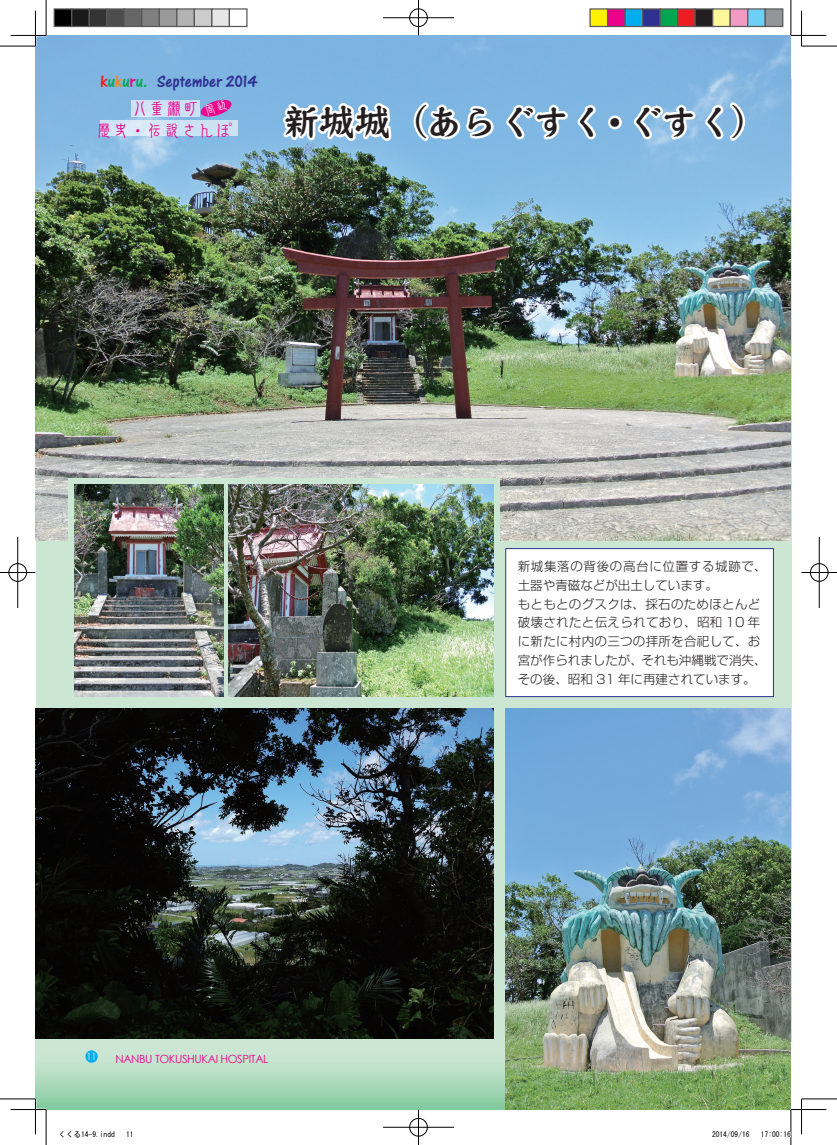
<style>
.page{position:relative;width:837px;height:1145px;background:#fff}
.page>*{position:absolute;margin:0;border:0;box-sizing:border-box;transform-origin:0 0}
.t1{font:37.5px "DF So Kai Sho W7 WIN RKSJ H";letter-spacing:-.05em;color:#231f20}
.t2{font:17.5px "One Stroke Script Let Plain";color:#2e3092}
.t3{font:17.5px "DF Shin Ten W5 WIN RKSJ H";letter-spacing:-.025em;color:#ed028c}
.t4{font:17.5px "One Stroke Script Let Plain";color:#00a54f}
.t5{font:300 12.5px/18.8px "Shin Go Pro";letter-spacing:.02em;color:#231f20}
.t6{font:11.25px "Century Gothic";letter-spacing:-.035em;color:#ed028c}
.t7{font:10px "DF Maru Gothic Lt WIN RKSJ H";color:#fff}
.t8{font:7.5px "MS Gothic";color:#000}
.s1{color:#ee1d23}
.s2{color:#f58220}
.s3{color:#ed028c}
</style>
<div class="page">
<div style="left:36px;top:79px;width:755px;height:962px;background:#cbe6d3"></div>
<div style="left:35px;top:1038px;width:755px;height:71px;background:linear-gradient(to bottom,#dbecdf,#8bcda3)"></div>
<img style="left:35px;top:35px;width:755px;height:506px">
<div style="left:69px;top:478px;width:431px;height:226px;background:#cbe6d3"></div>
<div style="left:85px;top:1050px;width:13px;height:12px;background:#00aeef;border-radius:50%"></div>
<div style="left:505px;top:548px;width:268px;height:149px;background:#fff;border:1px solid #2e3092"></div>
<img style="left:74px;top:484px;width:149px;height:213px">
<img style="left:228px;top:484px;width:265px;height:213px">
<img style="left:35px;top:709px;width:458px;height:329px">
<img style="left:505px;top:709px;width:285px;height:400px">
<svg style="left:268px;top:75px;width:330px;height:98px;background:#94bfde"></svg>
<svg style="left:605px;top:75px;width:143px;height:70px;background:#9cc6e8"></svg>
<div style="left:131px;top:100px;width:68px;height:16px;background:#cce2f3"></div>
<div style="left:100px;top:120px;width:137px;height:16px;background:linear-gradient(to right,#d8e9f6,#cbe2f3)"></div>
<hr style="left:11px;top:1108px;width:35px;height:2px;background:#fff">
<hr style="left:0;top:46px;width:35px;height:1px;background:#000">
<hr style="left:801px;top:46px;width:35px;height:1px;background:#000">
<hr style="left:0;top:1098px;width:35px;height:1px;background:#000">
<hr style="left:801px;top:1098px;width:35px;height:1px;background:#000">
<hr style="left:46px;top:0;width:1px;height:35px;background:#000">
<hr style="left:46px;top:1109px;width:1px;height:35px;background:#000">
<hr style="left:790px;top:0;width:1px;height:35px;background:#000">
<hr style="left:790px;top:1109px;width:1px;height:35px;background:#000">
<hr style="left:11px;top:35px;width:35px;height:1px;background:#000">
<hr style="left:790px;top:35px;width:36px;height:1px;background:#000">
<hr style="left:11px;top:1109px;width:35px;height:1px;background:#000">
<hr style="left:790px;top:1109px;width:36px;height:1px;background:#000">
<hr style="left:35px;top:11px;width:1px;height:35px;background:#000">
<hr style="left:35px;top:1098px;width:1px;height:36px;background:#000">
<hr style="left:801px;top:11px;width:1px;height:35px;background:#000">
<hr style="left:801px;top:1098px;width:1px;height:36px;background:#000">
<div style="left:408px;top:8px;width:20px;height:19px;border:2px solid #fff;border-radius:50%"></div>
<hr style="left:383px;top:17px;width:71px;height:2px;background:#fff">
<hr style="left:417px;top:0;width:2px;height:35px;background:#fff">
<div style="left:409px;top:9px;width:18px;height:18px;border:1px solid #000;border-radius:50%"></div>
<hr style="left:383px;top:18px;width:71px;height:1px;background:#000">
<hr style="left:418px;top:0;width:1px;height:35px;background:#000">
<div style="left:408px;top:1117px;width:20px;height:20px;border:2px solid #fff;border-radius:50%"></div>
<hr style="left:383px;top:1126px;width:71px;height:2px;background:#fff">
<hr style="left:417px;top:1109px;width:2px;height:35px;background:#fff">
<div style="left:409px;top:1118px;width:18px;height:18px;border:1px solid #000;border-radius:50%"></div>
<hr style="left:383px;top:1127px;width:71px;height:1px;background:#000">
<hr style="left:418px;top:1109px;width:1px;height:35px;background:#000">
<div style="left:8px;top:562px;width:19px;height:20px;border:2px solid #fff;border-radius:50%"></div>
<hr style="left:0;top:571px;width:35px;height:2px;background:#fff">
<hr style="left:17px;top:537px;width:2px;height:71px;background:#fff">
<div style="left:9px;top:563px;width:18px;height:18px;border:1px solid #000;border-radius:50%"></div>
<hr style="left:0;top:572px;width:35px;height:1px;background:#000">
<hr style="left:18px;top:537px;width:1px;height:71px;background:#000">
<div style="left:809px;top:562px;width:19px;height:20px;border:2px solid #fff;border-radius:50%"></div>
<hr style="left:801px;top:571px;width:35px;height:2px;background:#fff">
<div style="left:809px;top:563px;width:19px;height:18px;border:1px solid #000;border-radius:50%"></div>
<hr style="left:801px;top:572px;width:35px;height:1px;background:#000">
<hr style="left:818px;top:537px;width:1px;height:71px;background:#000">
<div style="left:54px;top:9px;width:18px;height:17px;background:#000"></div>
<div style="left:54px;top:8px;width:18px;height:19px;border:1px solid #595959"></div>
<div style="left:72px;top:9px;width:17px;height:17px;background:#1a1a1a"></div>
<div style="left:71px;top:8px;width:19px;height:19px;border:1px solid #595959"></div>
<div style="left:89px;top:9px;width:18px;height:17px;background:#333"></div>
<div style="left:89px;top:8px;width:18px;height:19px;border:1px solid #595959"></div>
<div style="left:107px;top:9px;width:17px;height:17px;background:#4d4d4d"></div>
<div style="left:106px;top:8px;width:19px;height:19px;border:1px solid #595959"></div>
<div style="left:124px;top:9px;width:18px;height:17px;background:#666"></div>
<div style="left:124px;top:8px;width:18px;height:19px;border:1px solid #595959"></div>
<div style="left:142px;top:9px;width:17px;height:17px;background:#808080"></div>
<div style="left:141px;top:8px;width:19px;height:19px;border:1px solid #595959"></div>
<div style="left:159px;top:9px;width:18px;height:17px;background:#999"></div>
<div style="left:159px;top:8px;width:18px;height:19px;border:1px solid #595959"></div>
<div style="left:177px;top:9px;width:17px;height:17px;background:#b3b3b3"></div>
<div style="left:176px;top:8px;width:19px;height:19px;border:1px solid #595959"></div>
<div style="left:194px;top:9px;width:18px;height:17px;background:#ccc"></div>
<div style="left:194px;top:8px;width:18px;height:19px;border:1px solid #595959"></div>
<div style="left:212px;top:9px;width:17px;height:17px;background:#e6e6e6"></div>
<div style="left:211px;top:8px;width:19px;height:19px;border:1px solid #595959"></div>
<div style="left:229px;top:8px;width:18px;height:19px;border:1px solid #595959"></div>
<div style="left:590px;top:9px;width:17px;height:17px;background:#fff101"></div>
<div style="left:589px;top:8px;width:19px;height:19px;border:1px solid #595959"></div>
<div style="left:607px;top:9px;width:18px;height:17px;background:#ed028c"></div>
<div style="left:606px;top:8px;width:19px;height:19px;border:1px solid #595959"></div>
<div style="left:625px;top:9px;width:17px;height:17px;background:#00aeef"></div>
<div style="left:624px;top:8px;width:19px;height:19px;border:1px solid #595959"></div>
<div style="left:642px;top:9px;width:18px;height:17px;background:#2e3092"></div>
<div style="left:641px;top:8px;width:19px;height:19px;border:1px solid #595959"></div>
<div style="left:660px;top:9px;width:17px;height:17px;background:#00a54f"></div>
<div style="left:659px;top:8px;width:19px;height:19px;border:1px solid #595959"></div>
<div style="left:677px;top:9px;width:18px;height:17px;background:#ee1d23"></div>
<div style="left:676px;top:8px;width:19px;height:19px;border:1px solid #595959"></div>
<div style="left:695px;top:9px;width:17px;height:17px;background:#231f20"></div>
<div style="left:694px;top:8px;width:19px;height:19px;border:1px solid #595959"></div>
<div style="left:712px;top:9px;width:18px;height:17px;background:#fff79a"></div>
<div style="left:711px;top:8px;width:19px;height:19px;border:1px solid #595959"></div>
<div style="left:730px;top:9px;width:17px;height:17px;background:#f499c2"></div>
<div style="left:729px;top:8px;width:19px;height:19px;border:1px solid #595959"></div>
<div style="left:747px;top:9px;width:18px;height:17px;background:#6bcff6"></div>
<div style="left:746px;top:8px;width:19px;height:19px;border:1px solid #595959"></div>
<div style="left:765px;top:9px;width:17px;height:17px;background:#939598"></div>
<div style="left:764px;top:8px;width:19px;height:19px;border:1px solid #595959"></div>
<svg style="left:200px;top:99px;width:32px;height:19px"></svg>
<h2 class="t4" style="left:100px;top:71px;width:48px"><span class="s1">k</span>u<span class="s2">k</span>u<span class="s3">r</span>u.</h2>
<h2 class="t2" style="left:157px;top:71px;width:102px">September 2014</h2>
<h2 class="t3" style="left:131px;top:100px;width:70px">八重瀬町</h2>
<h1 class="t1" style="left:624px;top:103px;width:146px">ぐすく）</h1>
<h1 class="t1" style="left:283px;top:103px;width:324px">新城城（あらぐすく</h1>
<h1 class="t1" style="left:596px;top:103px;width:39px">・</h1>
<h2 class="t3" style="left:95px;top:122px;width:138px">歴史・伝説さんぽ</h2>
<p class="t7" style="left:86px;top:1051px;width:11px">11</p>
<p class="t6" style="left:115px;top:1050px;width:154px">NANBU TOKUSHUKAI HOSPITAL</p>
<p class="t8" style="left:59px;top:1131px;width:58px">くくる14-9.indd</p>
<p class="t8" style="left:126px;top:1131px;width:9px">11</p>
<p class="t5" style="left:517px;top:555px;width:250px">新城集落の背後の高台に位置する城跡で、土器や青磁などが出土しています。<br>もともとのグスクは、採石のためほとんど破壊されたと伝えられており、昭和 10 年に新たに村内の三つの拝所を合祀して、お宮が作られましたが、それも沖縄戦で消失、その後、昭和 31 年に再建されています。</p>
<p class="t8" style="left:711px;top:1131px;width:39px">2014/09/16</p>
<p class="t8" style="left:760px;top:1131px;width:31px">17:00:16</p>
</div>
